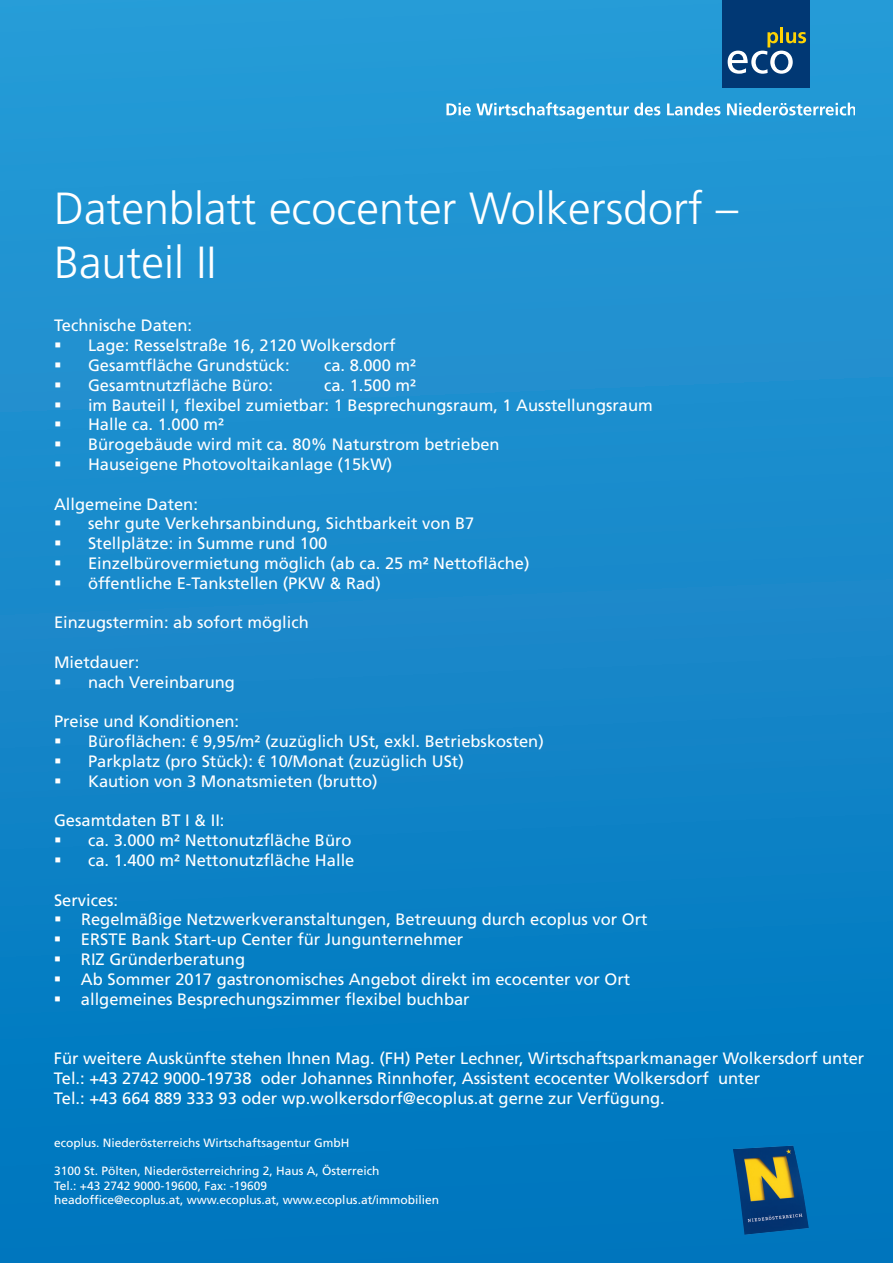
<style>
.page{position:relative;width:893px;height:1263px;background:#fff}
.page>*{position:absolute;margin:0;border:0;box-sizing:border-box;transform-origin:0 0}
.t1{font:300 45px/54px "Frutiger";color:#fff}
.t2{font:16.5px/19.8px "Frutiger";color:#fff}
.t3{font:12px/14.4px "Frutiger";color:#fff}
.s1{font-stretch:condensed}
</style>
<div class="page">
<div style="left:0;top:0;width:893px;height:1263px;background:linear-gradient(to bottom,#2a9bd7,#0075bd)"></div>
<div style="left:723px;top:0;width:87px;height:87px;background:#013874"></div>
<hr style="left:780px;top:27px;width:3px;height:16px;background:#fed304">
<svg style="left:728px;top:32px;width:78px;height:42px"></svg>
<svg style="left:446px;top:102px;width:214px;height:17px"></svg>
<svg style="left:667px;top:103px;width:53px;height:12px"></svg>
<svg style="left:727px;top:103px;width:127px;height:12px"></svg>
<img style="left:733px;top:1145px;width:76px;height:90px">
<svg style="left:55px;top:343px;width:5px;height:4px"></svg>
<svg style="left:55px;top:362px;width:5px;height:5px"></svg>
<svg style="left:55px;top:382px;width:5px;height:5px"></svg>
<svg style="left:55px;top:402px;width:5px;height:5px"></svg>
<svg style="left:55px;top:422px;width:5px;height:5px"></svg>
<svg style="left:55px;top:442px;width:5px;height:4px"></svg>
<svg style="left:55px;top:461px;width:5px;height:5px"></svg>
<svg style="left:55px;top:521px;width:5px;height:5px"></svg>
<svg style="left:55px;top:541px;width:5px;height:4px"></svg>
<svg style="left:55px;top:560px;width:5px;height:5px"></svg>
<svg style="left:55px;top:580px;width:5px;height:5px"></svg>
<svg style="left:55px;top:679px;width:5px;height:5px"></svg>
<svg style="left:55px;top:739px;width:5px;height:4px"></svg>
<svg style="left:55px;top:758px;width:5px;height:5px"></svg>
<svg style="left:55px;top:778px;width:5px;height:5px"></svg>
<svg style="left:55px;top:838px;width:5px;height:4px"></svg>
<svg style="left:55px;top:857px;width:5px;height:5px"></svg>
<svg style="left:55px;top:917px;width:5px;height:5px"></svg>
<svg style="left:55px;top:937px;width:5px;height:4px"></svg>
<svg style="left:55px;top:956px;width:5px;height:5px"></svg>
<svg style="left:55px;top:976px;width:5px;height:5px"></svg>
<svg style="left:55px;top:996px;width:5px;height:5px"></svg>
<h1 class="t1" style="left:54px;top:182px;width:686px">Datenblatt ecocenter Wolkersdorf –<br>Bauteil II</h1>
<p class="t2" style="left:88px;top:316px;width:309px;text-indent:-34px">Technische Daten:<br>Lage: Resselstraße 16, 2120 Wolkersdorf<br>Gesamtfläche Grundstück:</p>
<p class="t2" style="left:324px;top:355px;width:94px">ca. 8.000 m²</p>
<p class="t2" style="left:88px;top:375px;width:187px">Gesamtnutzfläche Büro:</p>
<p class="t2" style="left:88px;top:375px;width:566px;text-indent:236px">ca. 1.500 m²<br>im Bauteil I, flexibel zumietbar: 1 Besprechungsraum, 1 Ausstellungsraum Halle ca. 1.000 m²<br>Bürogebäude wird mit ca. 80% Naturstrom betrieben<br>Hauseigene Photovoltaikanlage (15kW)</p>
<p class="t2" style="left:88px;top:494px;width:443px;text-indent:-34px">Allgemeine Daten:<br>sehr gute Verkehrsanbindung, Sichtbarkeit von B7<br>Stellplätze: in Summe rund 100<br>Einzelbürovermietung möglich (ab ca. 25 m² Nettofläche) öffentliche E-Tankstellen (PKW &amp; Rad)</p>
<p class="t2" style="left:54px;top:613px;width:256px">Einzugstermin: ab sofort möglich</p>
<p class="t2" style="left:88px;top:652px;width:148px;text-indent:-34px">Mietdauer:<br>nach Vereinbarung</p>
<p class="t2" style="left:88px;top:712px;width:457px;text-indent:-34px">Preise und Konditionen:<br>Büroflächen: <span class="s1">€</span> 9,95/m² (zuzüglich USt, exkl. Betriebskosten)<br>Parkplatz (pro Stück): <span class="s1">€</span> 10/Monat (zuzüglich USt)<br>Kaution von 3 Monatsmieten (brutto)</p>
<p class="t2" style="left:88px;top:811px;width:268px;text-indent:-34px">Gesamtdaten BT I &amp; II:<br>ca. 3.000 m² Nettonutzfläche Büro ca. 1.400 m² Nettonutzfläche Halle</p>
<p class="t2" style="left:81px;top:890px;width:568px;text-indent:-27px">Services:<br>Regelmäßige Netzwerkveranstaltungen, Betreuung durch ecoplus vor Ort ERSTE Bank Start-up Center für Jungunternehmer<br>RIZ Gründerberatung<br>Ab Sommer 2017 gastronomisches Angebot direkt im ecocenter vor Ort allgemeines Besprechungszimmer flexibel buchbar</p>
<p class="t2" style="left:54px;top:1048px;width:812px">Für weitere Auskünfte stehen Ihnen Mag. (FH) Peter Lechner, Wirtschaftsparkmanager Wolkersdorf unter<br>Tel.: +43 2742 9000-19738 oder Johannes Rinnhofer, Assistent ecocenter Wolkersdorf unter<br>Tel.: +43 664 889 333 93 oder wp.wolkersdorf@ecoplus.at gerne zur Verfügung.</p>
<p class="t3" style="left:54px;top:1135px;width:297px">ecoplus. Niederösterreichs Wirtschaftsagentur GmbH</p>
<p class="t3" style="left:54px;top:1164px;width:386px">3100 St. Pölten, Niederösterreichring 2, Haus A, Österreich<br>Tel.: +43 2742 9000-19600, Fax: -19609<br>headoffice@ecoplus.at, www.ecoplus.at, www.ecoplus.at/immobilien</p>
</div>
